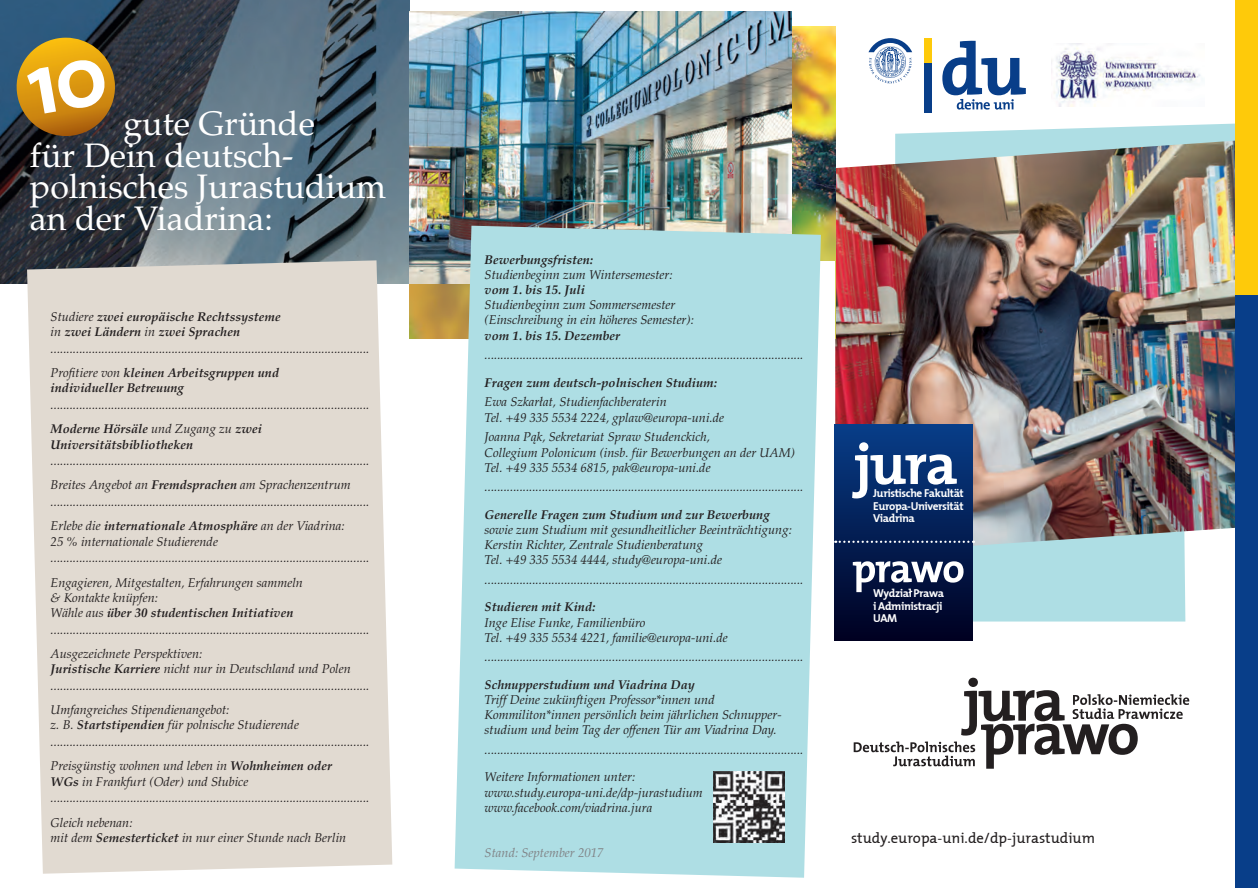
<style>
.page{position:relative;width:1258px;height:888px;background:#fff}
.page>*{position:absolute;margin:0;border:0;box-sizing:border-box;transform-origin:0 0}
.t1{font:33.9px/31.7px "Palatino";color:#fff}
.t2{font:14.7px "The Mix 5";color:#231f20}
.t3{font:italic 12.75px/15.1px "Palatino";color:#231f20}
.t4{font:italic 700 12.75px/15.1px "Palatino";color:#231f20}
.t5{font:italic 12.75px "Palatino";color:#808285}
.t6{font:11.4px/12.8px "The Mix 7";letter-spacing:-.035em;color:#fff;text-align:justify}
.s1{font-weight:400}
.s2{font-weight:700}
</style>
<div class="page">
<div style="left:973px;top:555px;width:212px;height:66px;background:#aedee4"></div>
<svg style="left:895px;top:123px;width:340px;height:15px"></svg>
<img style="left:835px;top:138px;width:400px;height:417px">
<img style="left:0;top:0;width:410px;height:283px">
<img style="left:410px;top:26px;width:425px;height:313px">
<img style="left:410px;top:12px;width:381px;height:271px">
<div style="left:790px;top:261px;width:45px;height:198px;background:#fff"></div>
<div style="left:924px;top:38px;width:8px;height:74px;background:#083e89"></div>
<div style="left:924px;top:38px;width:8px;height:25px;background:#feca0a"></div>
<svg style="left:868px;top:38px;width:44px;height:45px"></svg>
<svg style="left:942px;top:41px;width:84px;height:69px"></svg>
<div style="left:1235px;top:0;width:23px;height:888px;background:#083e89"></div>
<div style="left:1235px;top:0;width:23px;height:295px;background:#feca0a"></div>
<div style="left:27px;top:260px;width:365px;height:614px;background:#e1dad1"></div>
<div style="left:455px;top:226px;width:366px;height:652px;background:#aedee4"></div>
<img style="left:713px;top:772px;width:71px;height:71px">
<img style="left:14px;top:38px;width:103px;height:98px">
<svg style="left:27px;top:59px;width:78px;height:54px"></svg>
<img style="left:1051px;top:44px;width:150px;height:63px">
<div style="left:835px;top:424px;width:138px;height:216px;background:linear-gradient(to bottom,#083e89,#000122)"></div>
<svg style="left:852px;top:442px;width:105px;height:56px"></svg>
<svg style="left:835px;top:541px;width:139px;height:2px"></svg>
<svg style="left:854px;top:678px;width:335px;height:91px"></svg>
<svg style="left:853px;top:561px;width:110px;height:33px"></svg>
<h1 class="t1" style="left:30px;top:108px;width:358px;text-indent:93px">gute Gründe<br>für Dein deutsch&shy;polnisches Jurastudium an der Viadrina:</h1>
<p class="t4" style="left:51px;top:309px;width:232px"><span class="s1">Studiere</span> zwei europäische Rechtssysteme <span class="s1">in</span> zwei Ländern <span class="s1">in</span> zwei Sprachen</p>
<p class="t3" style="left:51px;top:337px;width:320px;line-height:24.2px">....................................................................................................<br>Profitiere von <span class="s2">kleinen Arbeitsgruppen und</span></p>
<p class="t4" style="left:51px;top:381px;width:135px">individueller Betreuung</p>
<p class="t3" style="left:51px;top:393px;width:320px;line-height:24.2px">....................................................................................................<br><span class="s2">Moderne Hörsäle</span> und Zugang zu <span class="s2">zwei</span></p>
<p class="t4" style="left:51px;top:437px;width:144px">Universitätsbibliotheken</p>
<p class="t3" style="left:51px;top:449px;width:320px;line-height:24.2px">....................................................................................................<br>Breites Angebot an <span class="s2">Fremdsprachen</span> am Sprachenzentrum</p>
<p class="t3" style="left:51px;top:490px;width:320px;line-height:24.2px">....................................................................................................<br>Erlebe die <span class="s2">internationale Atmosphäre</span> an der Viadrina:</p>
<p class="t3" style="left:51px;top:533px;width:320px;line-height:16.8px">25 % internationale Studierende ....................................................................................................</p>
<p class="t3" style="left:51px;top:575px;width:254px">Engagieren, Mitgestalten, Erfahrungen sammeln &amp; Kontakte knüpfen:<br>Wähle aus <span class="s2">über 30 studentischen Initiativen</span></p>
<p class="t3" style="left:51px;top:618px;width:320px;line-height:24.2px">....................................................................................................<br>Ausgezeichnete Perspektiven:</p>
<p class="t3" style="left:51px;top:661px;width:320px;line-height:16.8px"><span class="s2">Juristische Karriere</span> nicht nur in Deutschland und Polen ....................................................................................................</p>
<p class="t3" style="left:51px;top:702px;width:250px">Umfangreiches Stipendienangebot:<br>z. B. <span class="s2">Startstipendien</span> für polnische Studierende</p>
<p class="t3" style="left:51px;top:730px;width:320px;line-height:24.2px">....................................................................................................<br>Preisgünstig wohnen und leben in <span class="s2">Wohnheimen oder</span></p>
<p class="t3" style="left:51px;top:773px;width:320px;line-height:16.8px"><span class="s2">WGs</span> in Frankfurt (Oder) und Słubice ....................................................................................................</p>
<p class="t3" style="left:51px;top:815px;width:297px">Gleich nebenan:<br>mit dem <span class="s2">Semesterticket</span> in nur einer Stunde nach Berlin</p>
<p class="t4" style="left:485px;top:252px;width:110px">Bewerbungsfristen:</p>
<p class="t3" style="left:485px;top:267px;width:190px">Studienbeginn zum Wintersemester:</p>
<p class="t4" style="left:485px;top:282px;width:102px">vom 1. bis 15. Juli</p>
<p class="t3" style="left:485px;top:297px;width:211px">Studienbeginn zum Sommersemester (Einschreibung in ein höheres Semester):</p>
<p class="t4" style="left:485px;top:328px;width:137px">vom 1. bis 15. Dezember</p>
<p class="t3" style="left:485px;top:348px;width:320px">....................................................................................................</p>
<p class="t4" style="left:485px;top:375px;width:234px">Fragen zum deutsch-polnischen Studium:</p>
<p class="t3" style="left:485px;top:395px;width:241px">Ewa Szkarłat, Studienfachberaterin<br>Tel. +49 335 5534 2224, gplaw@europa-uni.de</p>
<p class="t3" style="left:485px;top:430px;width:312px">Joanna Pa˛k, Sekretariat Spraw Studenckich,<br>Collegium Polonicum (insb. für Bewerbungen an der UAM)<br>Tel. +49 335 5534 6815, pak@europa-uni.de</p>
<p class="t3" style="left:485px;top:480px;width:320px">....................................................................................................</p>
<p class="t4" style="left:485px;top:507px;width:287px">Generelle Fragen zum Studium und zur Bewerbung</p>
<p class="t3" style="left:485px;top:522px;width:309px">sowie zum Studium mit gesundheitlicher Beeinträchtigung:<br>Kerstin Richter, Zentrale Studienberatung<br>Tel. +49 335 5534 4444, study@europa-uni.de</p>
<p class="t3" style="left:485px;top:572px;width:320px">....................................................................................................</p>
<p class="t4" style="left:485px;top:599px;width:112px">Studieren mit Kind:</p>
<p class="t3" style="left:485px;top:615px;width:245px">Inge Elise Funke, Familienbüro<br>Tel. +49 335 5534 4221, familie@europa-uni.de</p>
<p class="t3" style="left:485px;top:650px;width:320px">....................................................................................................</p>
<p class="t4" style="left:485px;top:677px;width:212px">Schnupperstudium und Viadrina Day</p>
<p class="t3" style="left:485px;top:692px;width:299px">Triff Deine zukünftigen Professor*innen und<br>Kommiliton*innen persönlich beim jährlichen Schnupper&shy;studium und beim Tag der offenen Tür am Viadrina Day.</p>
<p class="t3" style="left:485px;top:736px;width:320px;line-height:27.2px">....................................................................................................<br>Weitere Informationen unter:</p>
<p class="t3" style="left:485px;top:785px;width:220px">www.study.europa-uni.de/dp-jurastudium www.facebook.com/viadrina.jura</p>
<p class="t5" style="left:485px;top:846px;width:120px">Stand: September 2017</p>
<p class="t6" style="left:873px;top:486px;width:92px">Juristische Fakultät Europa-Universität Viadrina</p>
<p class="t6" style="left:873px;top:586px;width:72px;text-align:left">Wydzial Prawa i Administracji<br>UAM</p>
<p class="t2" style="left:851px;top:826px;width:245px">study.europa-uni.de/dp-jurastudium</p>
</div>
